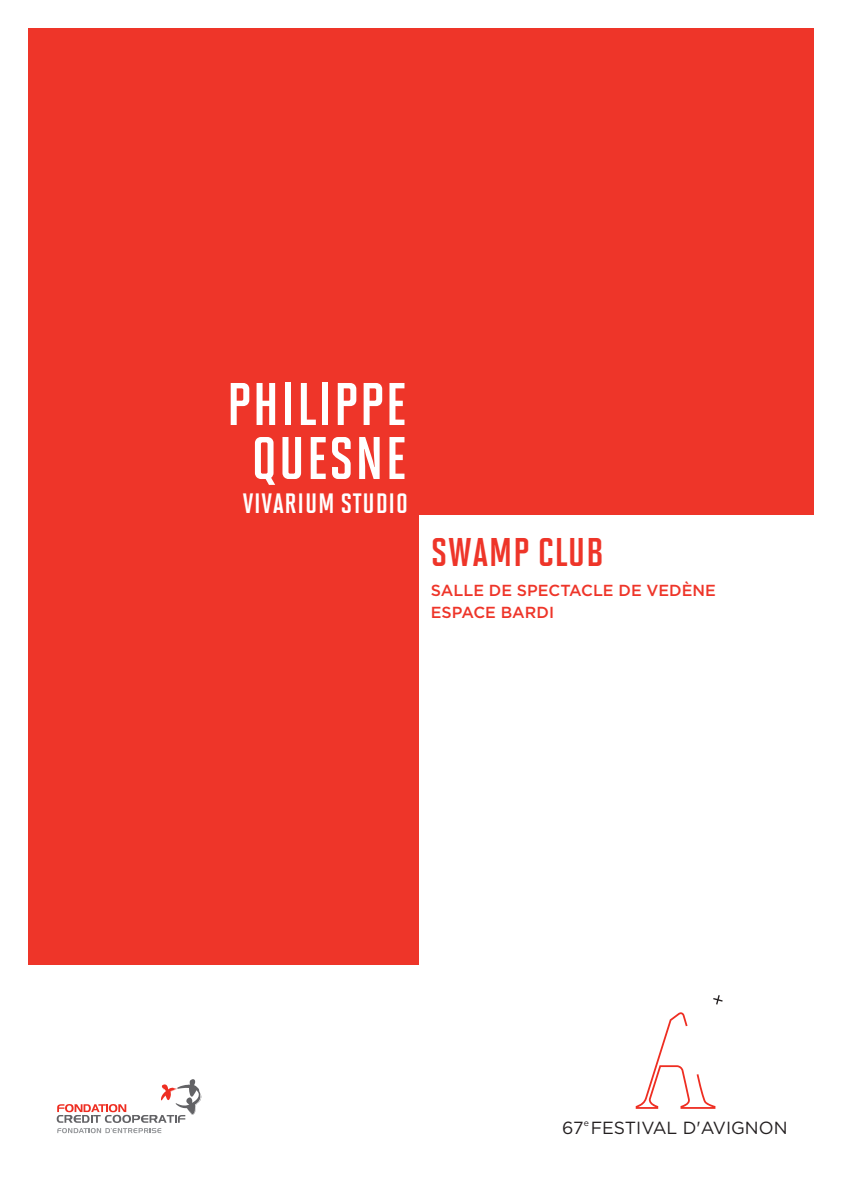
<style>
.page{position:relative;width:842px;height:1191px;background:#fff}
.page>*{position:absolute;margin:0;border:0;box-sizing:border-box;transform-origin:0 0}
.t1{font:60px/54px "Solano Gothic MVB Bd Cap";letter-spacing:.03em;color:#fff;text-align:center}
.t2{font:40px "Solano Gothic MVB Bd Cap";letter-spacing:.02em;color:#ee3529}
.t3{font:28px "Solano Gothic MVB Bd Cap";letter-spacing:.03em;color:#fff}
.t4{font:17.6px "Gotham";color:#231f20}
.t5{font:500 16px/22px "Gotham";color:#ee3529}
.t6{font:8.8px "Gotham";color:#231f20}
</style>
<div class="page">
<div style="left:28px;top:28px;width:786px;height:937px;background:#ee3529"></div>
<div style="left:420px;top:516px;width:403px;height:479px;background:#fff"></div>
<svg style="left:713px;top:995px;width:10px;height:9px"></svg>
<svg style="left:636px;top:1012px;width:79px;height:96px"></svg>
<svg style="left:57px;top:1079px;width:144px;height:54px"></svg>
<h1 class="t1" style="left:227px;top:383px;width:181px">PHILIPPE<br>QUESNE</h1>
<h3 class="t3" style="left:243px;top:493px;width:167px">VIVARIUM STUDIO</h3>
<h2 class="t2" style="left:431px;top:537px;width:174px">SWAMP CLUB</h2>
<p class="t5" style="left:431px;top:579px;width:286px">SALLE DE SPECTACLE DE VEDÈNE<br>ESPACE BARDI</p>
<p class="t6" style="left:584px;top:1118px;width:7px">e</p>
<p class="t4" style="left:562px;top:1117px;width:227px">67 FESTIVAL D'AVIGNON</p>
</div>
